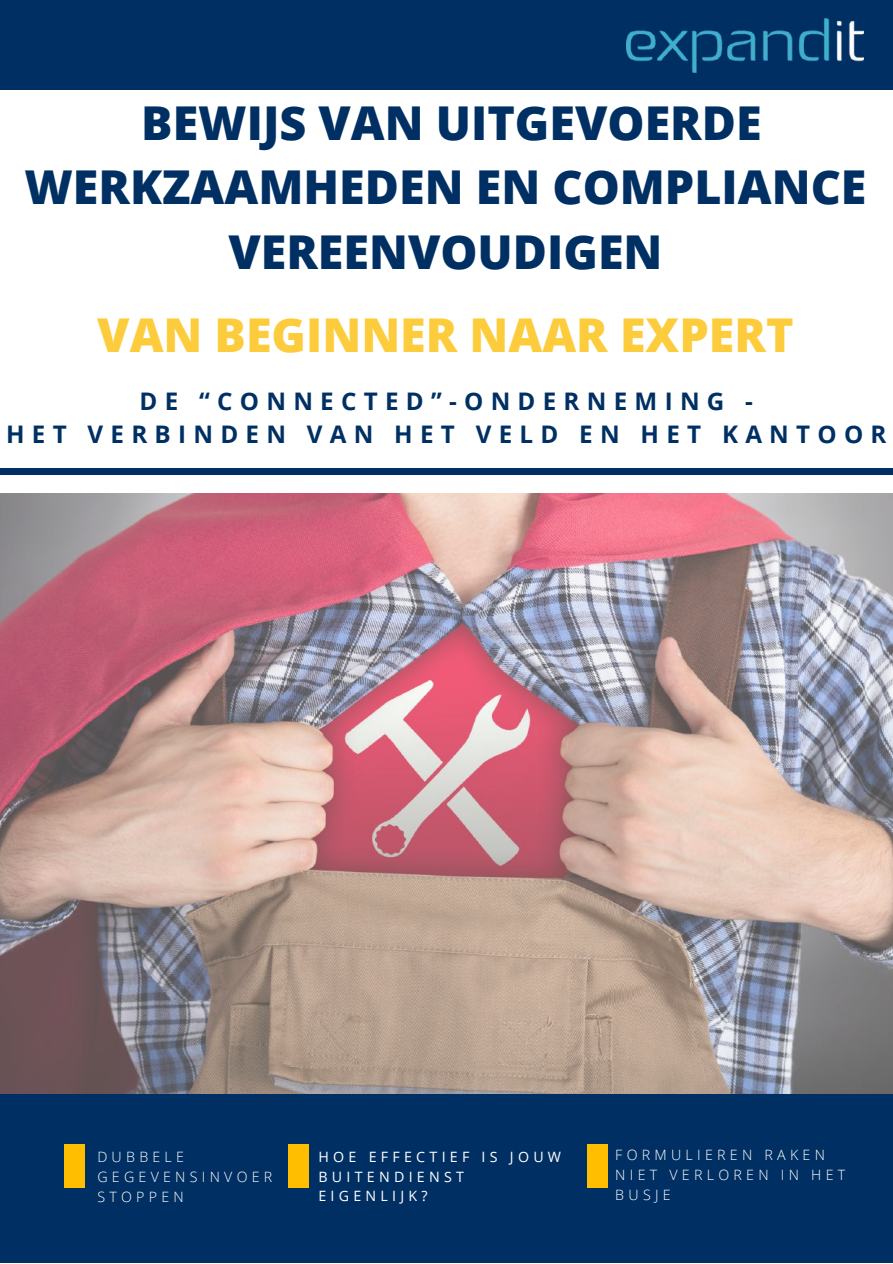
<style>
.page{position:relative;width:893px;height:1264px;background:#fff}
.page>*{position:absolute;margin:0;border:0;box-sizing:border-box;transform-origin:0 0}
.t1{font:800 46.65px/64.5px "Open Sans";color:#003063;text-align:center}
.t2{font:800 46.65px "Open Sans";color:#fccc3c}
.t3{font:700 24.15px/32.8px "Open Sans";letter-spacing:.3em;color:#003063;text-align:center}
.t4{font:300 14.25px/19.6px "Open Sans";letter-spacing:.3em;color:#fff}
.t5{font:14.25px/19.6px "Open Sans";letter-spacing:.3em;color:#fff}
</style>
<div class="page">
<img style="left:0;top:494px;width:892px;height:600px">
<div style="left:0;top:1094px;width:892px;height:168px;background:#003063"></div>
<div style="left:64px;top:1144px;width:20px;height:44px;background:#ffbf00"></div>
<div style="left:288px;top:1144px;width:20px;height:44px;background:#ffbf00"></div>
<div style="left:587px;top:1144px;width:20px;height:44px;background:#ffbf00"></div>
<div style="left:0;top:0;width:892px;height:90px;background:#003063"></div>
<img style="left:626px;top:18px;width:237px;height:54px">
<div style="left:0;top:468px;width:892px;height:6px;background:#003063"></div>
<h1 class="t1" style="left:24px;top:89px;width:843px">BEWIJS VAN UITGEVOERDE<br>WERKZAAMHEDEN EN COMPLIANCE<br>VEREENVOUDIGEN</h1>
<h1 class="t2" style="left:97px;top:302px;width:697px">VAN BEGINNER NAAR EXPERT</h1>
<h2 class="t3" style="left:6px;top:384px;width:881px">DE “CONNECTED”-ONDERNEMING -<br>HET VERBINDEN VAN HET VELD EN HET KANTOOR</h2>
<p class="t4" style="left:97px;top:1146px;width:176px">DUBBELE<br>GEGEVENSINVOER<br>STOPPEN</p>
<p class="t5" style="left:318px;top:1146px;width:244px">HOE EFFECTIEF IS JOUW<br>BUITENDIENST<br>EIGENLIJK?</p>
<p class="t4" style="left:615px;top:1144px;width:231px">FORMULIEREN RAKEN<br>NIET VERLOREN IN HET<br>BUSJE</p>
</div>
